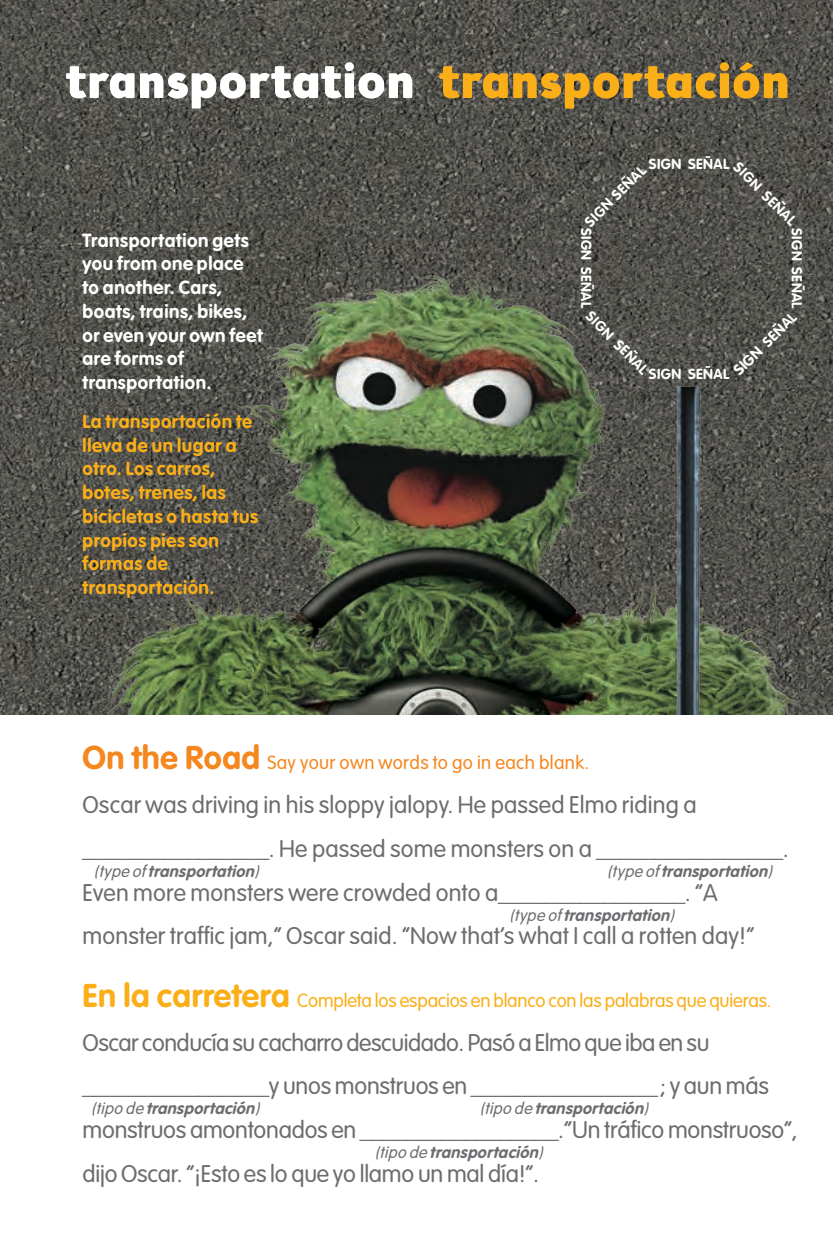
<style>
.page{position:relative;width:833px;height:1260px;background:#fff}
.page>*{position:absolute;margin:0;border:0;box-sizing:border-box;transform-origin:0 0}
.t1{font:900 50px "Brooklyn Samuels";letter-spacing:.02em;color:#fff}
.t2{font:300 23.75px/43.8px "VAG Rounded";letter-spacing:.005em;color:#6c6d70}
.t3{font:700 18.75px/23.8px "VAG Rounded";letter-spacing:.03em;color:#faaf18}
.t4{font:700 18.75px/23.8px "VAG Rounded";letter-spacing:.03em;color:#fff}
.t5{font:300 18.75px "VAG Rounded";letter-spacing:-.01em;color:#faaf18}
.t6{font:300 18.75px "VAG Rounded";letter-spacing:.02em;color:#f5871f}
.t7{font:italic 700 16.25px "VAG Rounded";color:#6c6d70}
.t8{font:700 14.5px "VAG Rounded";letter-spacing:.03em;color:#fff}
.s1{color:#faaf18}
.s2{font-size:15px}
.s3{font-weight:700;font-size:32.5px}
.s4{font-weight:300}
</style>
<div class="page">
<img style="left:0;top:0;width:832px;height:715px">
<img style="left:84px;top:236px;width:732px;height:479px">
<img style="left:665px;top:379px;width:48px;height:336px">
<h1 class="t1" style="left:66px;top:51px;width:724px">transportation <span class="s1">transportación</span></h1>
<p class="t4" style="left:82px;top:229px;width:181px">Transportation gets you from one place to another. Cars, boats, trains, bikes, or even your own feet are forms of transportation.</p>
<p class="t3" style="left:82px;top:410px;width:177px">La transportación te lleva de un lugar a otro. Los carros, botes, trenes, las bicicletas o hasta tus propios pies son formas de transportación.</p>
<p class="t8" style="left:649px;top:155px;width:82px">SIGN SEÑAL</p>
<p class="t8" style="left:581px;top:218px;width:81px;rotate:-45deg">SIGN SEÑAL</p>
<p class="t8" style="left:742px;top:159px;width:83px;rotate:45deg">SIGN SEÑAL</p>
<p class="t8" style="left:805px;top:228px;width:82px;rotate:90deg">SIGN SEÑAL</p>
<p class="t8" style="left:730px;top:367px;width:84px;rotate:-45deg"><span class="s2">SIGN</span> SEÑAL</p>
<p class="t8" style="left:594px;top:228px;width:82px;rotate:90deg">SIGN SEÑAL</p>
<p class="t8" style="left:594px;top:308px;width:83px;rotate:45deg">SIGN SEÑAL</p>
<p class="t8" style="left:649px;top:366px;width:82px">SIGN SEÑAL</p>
<p class="t6" style="left:82px;top:752px;width:508px"><span class="s3">On the Road</span> Say your own words to go in each blank.</p>
<p class="t2" style="left:82px;top:784px;width:707px">Oscar was driving in his sloppy jalopy. He passed Elmo riding a ________________. He passed some monsters on a ________________.<br>Even more monsters were crowded onto a________________. “A monster traffic jam,” Oscar said. ”Now that’s what I call a rotten day!”</p>
<p class="t5" style="left:82px;top:990px;width:690px"><span class="s3">En la carretera</span> Completa los espacios en blanco con las palabras que quieras.</p>
<p class="t2" style="left:82px;top:1021px;width:716px">Oscar conducía su cacharro descuidado. Pasó a Elmo que iba en su ________________y unos monstruos en ________________ ; y aun más monstruos amontonados en _________________.“Un tráfico monstruoso”, dijo Oscar. “¡Esto es lo que yo llamo un mal día!”.</p>
<p class="t7" style="left:607px;top:862px;width:171px"><span class="s4">(typeof</span>transportation<span class="s4">)</span></p>
<p class="t7" style="left:509px;top:906px;width:171px"><span class="s4">(typeof</span>transportation<span class="s4">)</span></p>
<p class="t7" style="left:94px;top:862px;width:171px"><span class="s4">(typeof</span>transportation<span class="s4">)</span></p>
<p class="t7" style="left:91px;top:1099px;width:174px"><span class="s4">(tipo de</span>transportación<span class="s4">)</span></p>
<p class="t7" style="left:479px;top:1099px;width:174px"><span class="s4">(tipo de</span>transportación<span class="s4">)</span></p>
<p class="t7" style="left:374px;top:1143px;width:174px"><span class="s4">(tipo de</span>transportación<span class="s4">)</span></p>
</div>
